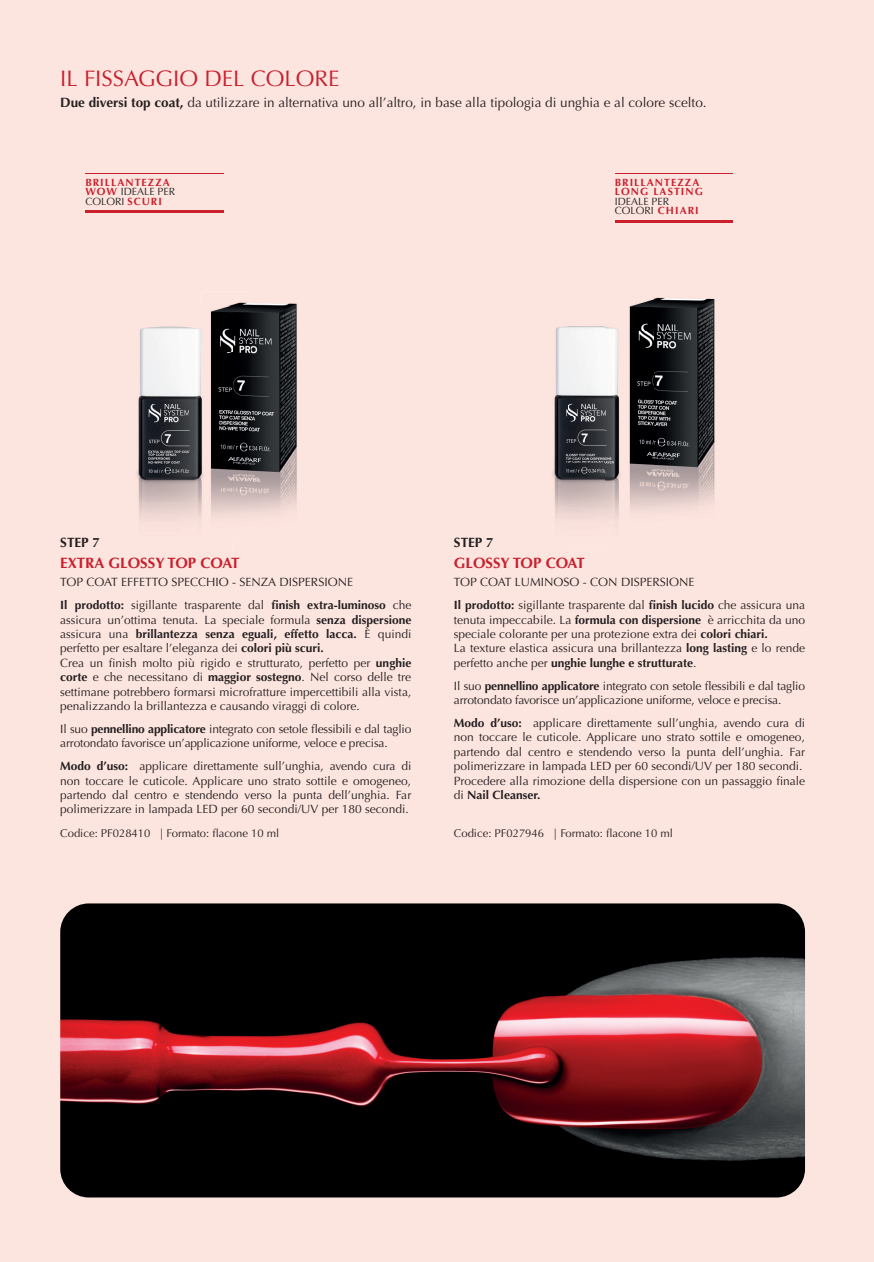
<style>
.page{position:relative;width:874px;height:1262px;background:#fff}
.page>*{position:absolute;margin:0;border:0;box-sizing:border-box;transform-origin:0 0}
.t1{font:22.5px "Optima";color:#ca1f2d}
.t2{font:700 15px "Optima";color:#ca1f2d}
.t3{font:13.5px "Optima";color:#231f20}
.t4{font:700 13.5px "Optima";color:#231f20}
.t5{font:12px/14.4px "Optima";color:#231f20}
.t6{font:11.25px "Optima";color:#231f20}
.t7{font:700 10.5px/9.4px "Optima";letter-spacing:.1em;color:#ca1f2d}
.t8{font:10.5px/9.4px "Optima";color:#231f20}
.s1{font-weight:700}
.s2{font-weight:400;color:#231f20}
.s3{font-weight:700;color:#ca1f2d}
</style>
<div class="page">
<div style="left:0;top:0;width:873px;height:1262px;background:#fde5df"></div>
<img style="left:201px;top:292px;width:151px;height:48px">
<img style="left:232px;top:340px;width:120px;height:196px">
<img style="left:104px;top:306px;width:97px;height:197px">
<img style="left:104px;top:503px;width:128px;height:49px">
<img style="left:201px;top:306px;width:31px;height:230px">
<img style="left:605px;top:282px;width:133px;height:249px">
<img style="left:526px;top:282px;width:79px;height:225px">
<img style="left:526px;top:507px;width:85px;height:45px">
<img style="left:611px;top:531px;width:42px;height:21px">
<img style="left:60px;top:903px;width:744px;height:294px">
<hr style="left:614px;top:174px;width:118px;height:1px;background:#ca1f2d">
<hr style="left:614px;top:220px;width:118px;height:2px;background:#ca1f2d">
<hr style="left:85px;top:174px;width:139px;height:1px;background:#ca1f2d">
<hr style="left:85px;top:211px;width:139px;height:2px;background:#ca1f2d">
<svg style="left:867px;top:1260px;width:7px;height:2px"></svg>
<h1 class="t1" style="left:60px;top:66px;width:281px">IL FISSAGGIO DEL COLORE</h1>
<p class="t3" style="left:60px;top:94px;width:647px"><span class="s1">Due diversi top coat,</span> da utilizzare in alternativa uno all’altro, in base alla tipologia di unghia e al colore scelto.</p>
<p class="t7" style="left:85px;top:177px;width:91px">BRILLANTEZZA<br>WOW <span class="s2">IDEALE PER<br>COLORI</span> SCURI</p>
<p class="t7" style="left:614px;top:178px;width:89px">BRILLANTEZZA<br>LONG LASTING</p>
<p class="t8" style="left:614px;top:196px;width:85px">IDEALE PER<br>COLORI <span class="s3">CHIARI</span></p>
<p class="t4" style="left:60px;top:534px;width:41px">STEP 7</p>
<p class="t2" style="left:60px;top:554px;width:181px">EXTRA GLOSSY TOP COAT</p>
<p class="t5" style="left:60px;top:571px;width:352px;line-height:23px">TOP COAT EFFETTO SPECCHIO - SENZA DISPERSIONE<br><span class="s1">Il prodotto:</span> sigillante trasparente dal <span class="s1">finish extra-luminoso</span> che</p>
<p class="t5" style="left:60px;top:612px;width:352px">assicura un’ottima tenuta. La speciale formula <span class="s1">senza dispersione </span>assicura una <span class="s1">brillantezza senza eguali, effetto lacca.</span> È quindi perfetto per esaltare l’eleganza dei <span class="s1">colori più scuri.<br></span>Crea un finish molto più rigido e strutturato, perfetto per <span class="s1">unghie corte</span> e che necessitano di <span class="s1">maggior sostegno</span>. Nel corso delle tre settimane potrebbero formarsi microfratture impercettibili alla vista, penalizzando la brillantezza e causando viraggi di colore.</p>
<p class="t5" style="left:60px;top:722px;width:352px">Il suo <span class="s1">pennellino applicatore</span> integrato con setole flessibili e dal taglio arrotondato favorisce un’applicazione uniforme, veloce e precisa.</p>
<p class="t5" style="left:60px;top:759px;width:352px;text-align:justify"><span class="s1">Modo d’uso:</span> applicare direttamente sull’unghia, avendo cura di non toccare le cuticole. Applicare uno strato sottile e omogeneo, partendo dal centro e stendendo verso la punta dell’unghia. Far polimerizzare in lampada LED per 60 secondi/UV per 180 secondi.</p>
<p class="t6" style="left:60px;top:827px;width:220px">Codice: PF028410 | Formato: flacone 10 ml</p>
<p class="t4" style="left:453px;top:534px;width:41px">STEP 7</p>
<p class="t2" style="left:453px;top:554px;width:132px">GLOSSY TOP COAT</p>
<p class="t5" style="left:453px;top:571px;width:352px;line-height:23px">TOP COAT LUMINOSO - CON DISPERSIONE<br><span class="s1">Il prodotto:</span> sigillante trasparente dal <span class="s1">finish lucido</span> che assicura una</p>
<p class="t5" style="left:453px;top:612px;width:352px">tenuta impeccabile. La <span class="s1">formula con dispersione</span> è arricchita da uno speciale colorante per una protezione extra dei <span class="s1">colori chiari.<br></span>La texture elastica assicura una brillantezza <span class="s1">long lasting</span> e lo rende perfetto anche per <span class="s1">unghie lunghe e strutturate</span>.</p>
<p class="t5" style="left:453px;top:678px;width:352px">Il suo <span class="s1">pennellino applicatore</span> integrato con setole flessibili e dal taglio arrotondato favorisce un’applicazione uniforme, veloce e precisa.</p>
<p class="t5" style="left:453px;top:716px;width:352px"><span class="s1">Modo d’uso:</span> applicare direttamente sull’unghia, avendo cura di non toccare le cuticole. Applicare uno strato sottile e omogeneo, partendo dal centro e stendendo verso la punta dell’unghia. Far polimerizzare in lampada LED per 60 secondi/UV per 180 secondi.<br>Procedere alla rimozione della dispersione con un passaggio finale di <span class="s1">Nail Cleanser.</span></p>
<p class="t6" style="left:453px;top:827px;width:220px">Codice: PF027946 | Formato: flacone 10 ml</p>
</div>
